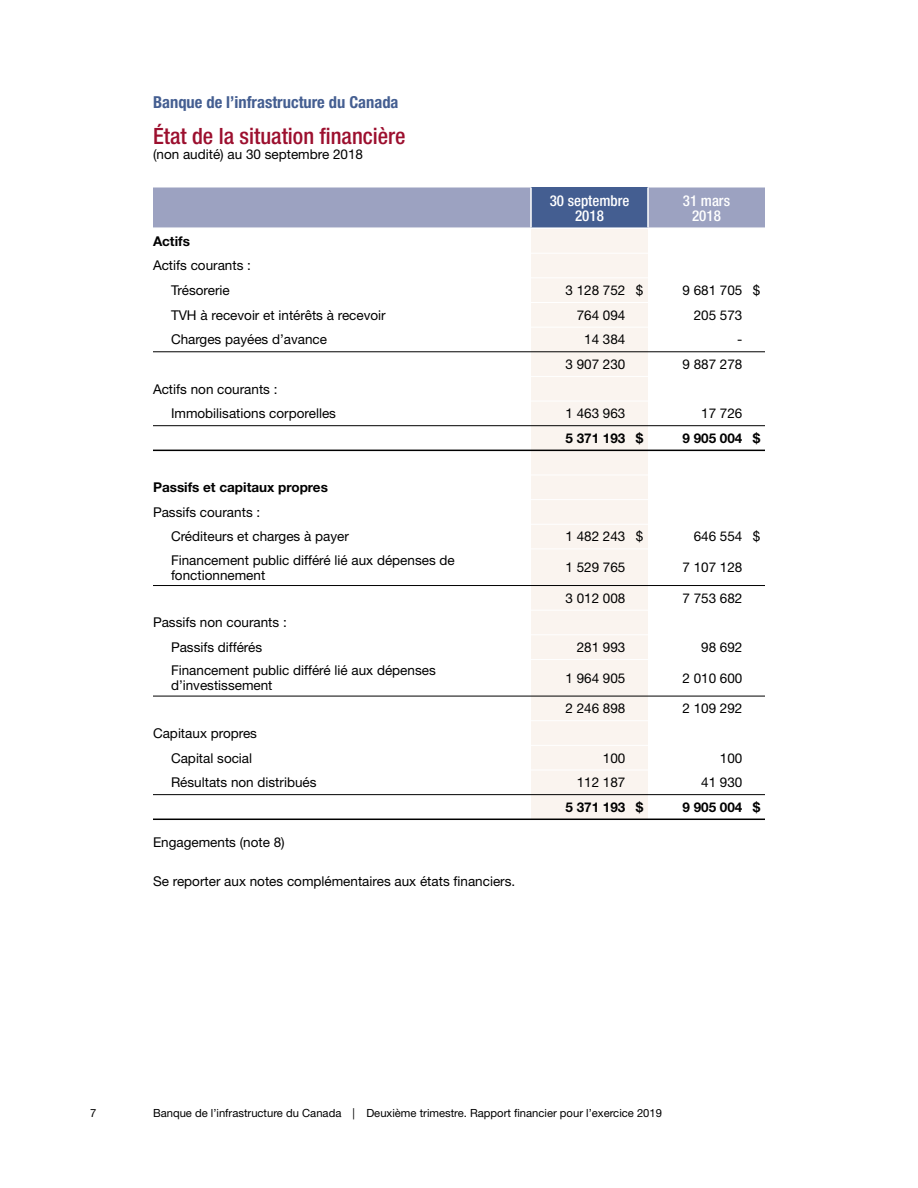
<style>
.page{position:relative;width:918px;height:1188px;background:#fff}
.page>*{position:absolute;margin:0;border:0;box-sizing:border-box;transform-origin:0 0}
.Head_B4_Table_TOC{font:500 condensed 22.5px "Helvetica Neue LT Std";color:#9c0f2e}
.Head4{font:700 condensed 16.5px "Helvetica Neue LT Std";color:#445e91}
.Table_heads{font:500 condensed 15px/15px "Helvetica Neue LT Std";color:#fff;text-align:center}
.Body_table{font:13.5px/15px "Helvetica Neue LT Std";color:#000}
.Body_num_table{font:13.5px "Helvetica Neue LT Std";color:#000}
.Body_num_table-2{font:700 13.5px "Helvetica Neue LT Std";color:#000}
.Body_table-2{font:700 13.5px "Helvetica Neue LT Std";color:#000}
.t1{font:11.25px "Helvetica Neue LT Std";color:#000}
</style>
<div class="page">
<svg style="left:153px;top:352px;width:378px;height:467px"></svg>
<div style="left:531px;top:229px;width:117px;height:590px;background:#faf4ef"></div>
<hr style="left:531px;top:253px;width:99px;height:1px;background:#fff">
<svg style="left:630px;top:253px;width:18px;height:1px"></svg>
<hr style="left:531px;top:277px;width:99px;height:1px;background:#fff">
<svg style="left:630px;top:277px;width:18px;height:1px"></svg>
<hr style="left:531px;top:302px;width:99px;height:1px;background:#fff">
<svg style="left:630px;top:302px;width:18px;height:1px"></svg>
<hr style="left:531px;top:376px;width:99px;height:1px;background:#fff">
<svg style="left:630px;top:376px;width:18px;height:1px"></svg>
<hr style="left:531px;top:499px;width:99px;height:1px;background:#fff">
<svg style="left:630px;top:499px;width:18px;height:1px"></svg>
<hr style="left:531px;top:524px;width:99px;height:1px;background:#fff">
<svg style="left:630px;top:524px;width:18px;height:1px"></svg>
<hr style="left:531px;top:610px;width:99px;height:1px;background:#fff">
<svg style="left:630px;top:610px;width:18px;height:1px"></svg>
<hr style="left:531px;top:634px;width:99px;height:1px;background:#fff">
<svg style="left:630px;top:634px;width:18px;height:1px"></svg>
<hr style="left:531px;top:720px;width:99px;height:1px;background:#fff">
<svg style="left:630px;top:720px;width:18px;height:1px"></svg>
<hr style="left:531px;top:745px;width:99px;height:1px;background:#fff">
<svg style="left:630px;top:745px;width:18px;height:1px"></svg>
<svg style="left:153px;top:188px;width:612px;height:40px;background:#8d97b9"></svg>
<hr style="left:153px;top:819px;width:378px;height:1px;background:#000">
<hr style="left:153px;top:794px;width:378px;height:1px;background:#000">
<hr style="left:153px;top:696px;width:378px;height:1px;background:#000">
<hr style="left:153px;top:450px;width:378px;height:1px;background:#000">
<hr style="left:153px;top:425px;width:378px;height:1px;background:#000">
<hr style="left:153px;top:351px;width:378px;height:1px;background:#000">
<hr style="left:531px;top:327px;width:99px;height:1px;background:#fff">
<svg style="left:630px;top:327px;width:18px;height:1px"></svg>
<hr style="left:531px;top:351px;width:99px;height:1px;background:#000">
<svg style="left:630px;top:351px;width:18px;height:1px"></svg>
<hr style="left:648px;top:351px;width:99px;height:1px;background:#000">
<svg style="left:747px;top:351px;width:18px;height:1px"></svg>
<hr style="left:531px;top:450px;width:99px;height:1px;background:#000">
<svg style="left:630px;top:450px;width:18px;height:1px"></svg>
<hr style="left:531px;top:475px;width:99px;height:1px;background:#fff">
<svg style="left:630px;top:475px;width:18px;height:1px"></svg>
<hr style="left:531px;top:401px;width:99px;height:1px;background:#fff">
<svg style="left:630px;top:401px;width:18px;height:1px"></svg>
<hr style="left:531px;top:425px;width:99px;height:1px;background:#000">
<svg style="left:630px;top:425px;width:18px;height:1px"></svg>
<hr style="left:648px;top:450px;width:99px;height:1px;background:#000">
<svg style="left:747px;top:450px;width:18px;height:1px"></svg>
<hr style="left:648px;top:425px;width:99px;height:1px;background:#000">
<svg style="left:747px;top:425px;width:18px;height:1px"></svg>
<hr style="left:531px;top:659px;width:99px;height:1px;background:#fff">
<svg style="left:630px;top:659px;width:18px;height:1px"></svg>
<hr style="left:531px;top:696px;width:99px;height:1px;background:#000">
<svg style="left:630px;top:696px;width:18px;height:1px"></svg>
<hr style="left:648px;top:696px;width:99px;height:1px;background:#000">
<svg style="left:747px;top:696px;width:18px;height:1px"></svg>
<hr style="left:531px;top:819px;width:99px;height:1px;background:#000">
<svg style="left:630px;top:819px;width:18px;height:1px"></svg>
<hr style="left:531px;top:770px;width:99px;height:1px;background:#fff">
<svg style="left:630px;top:770px;width:18px;height:1px"></svg>
<hr style="left:531px;top:794px;width:99px;height:1px;background:#000">
<svg style="left:630px;top:794px;width:18px;height:1px"></svg>
<hr style="left:648px;top:819px;width:99px;height:1px;background:#000">
<svg style="left:747px;top:819px;width:18px;height:1px"></svg>
<hr style="left:648px;top:794px;width:99px;height:1px;background:#000">
<svg style="left:747px;top:794px;width:18px;height:1px"></svg>
<hr style="left:153px;top:585px;width:378px;height:1px;background:#000">
<hr style="left:531px;top:549px;width:99px;height:1px;background:#fff">
<svg style="left:630px;top:549px;width:18px;height:1px"></svg>
<hr style="left:531px;top:585px;width:99px;height:1px;background:#000">
<svg style="left:630px;top:585px;width:18px;height:1px"></svg>
<hr style="left:648px;top:585px;width:99px;height:1px;background:#000">
<svg style="left:747px;top:585px;width:18px;height:1px"></svg>
<p class="Head4" style="left:153px;top:92px;width:247px">Banque de l’infrastructure du Canada</p>
<p class="Head_B4_Table_TOC" style="left:153px;top:123px;width:254px">État de la situation financière</p>
<p class="Body_table" style="left:153px;top:147px;width:212px">(non audité) au 30 septembre 2018</p>
<p class="Table_heads" style="left:550px;top:193px;width:81px">30 septembre<br>2018</p>
<p class="Table_heads" style="left:683px;top:193px;width:49px">31 mars<br>2018</p>
<p class="Body_table-2" style="left:153px;top:233px;width:38px">Actifs</p>
<p class="Body_table" style="left:153px;top:258px;width:100px">Actifs courants :</p>
<p class="Body_table" style="left:171px;top:283px;width:60px">Trésorerie</p>
<p class="Body_num_table" style="left:565px;top:282px;width:62px">3 128 752</p>
<p class="Body_num_table" style="left:636px;top:282px;width:9px">$</p>
<p class="Body_num_table" style="left:682px;top:282px;width:62px">9 681 705</p>
<p class="Body_num_table" style="left:753px;top:282px;width:9px">$</p>
<p class="Body_table" style="left:171px;top:307px;width:216px">TVH à recevoir et intérêts à recevoir</p>
<p class="Body_num_table" style="left:577px;top:307px;width:50px">764 094</p>
<p class="Body_num_table" style="left:694px;top:307px;width:50px">205 573</p>
<p class="Body_table" style="left:171px;top:332px;width:158px">Charges payées d’avance</p>
<p class="Body_num_table" style="left:584px;top:331px;width:43px">14 384</p>
<p class="Body_num_table" style="left:737px;top:331px;width:7px">-</p>
<p class="Body_num_table" style="left:565px;top:356px;width:62px">3 907 230</p>
<p class="Body_num_table" style="left:682px;top:356px;width:62px">9 887 278</p>
<p class="Body_table" style="left:153px;top:381px;width:126px">Actifs non courants :</p>
<p class="Body_table" style="left:171px;top:406px;width:167px">Immobilisations corporelles</p>
<p class="Body_num_table" style="left:565px;top:405px;width:62px">1 463 963</p>
<p class="Body_num_table" style="left:701px;top:405px;width:43px">17 726</p>
<p class="Body_num_table-2" style="left:565px;top:430px;width:62px">5 371 193</p>
<p class="Body_num_table-2" style="left:636px;top:430px;width:9px">$</p>
<p class="Body_num_table-2" style="left:682px;top:430px;width:62px">9 905 004</p>
<p class="Body_num_table-2" style="left:753px;top:430px;width:9px">$</p>
<p class="Body_table-2" style="left:153px;top:479px;width:176px">Passifs et capitaux propres</p>
<p class="Body_table" style="left:153px;top:504px;width:109px">Passifs courants :</p>
<p class="Body_table" style="left:171px;top:529px;width:179px">Créditeurs et charges à payer</p>
<p class="Body_num_table" style="left:565px;top:529px;width:62px">1 482 243</p>
<p class="Body_num_table" style="left:636px;top:529px;width:9px">$</p>
<p class="Body_num_table" style="left:694px;top:529px;width:50px">646 554</p>
<p class="Body_num_table" style="left:753px;top:529px;width:9px">$</p>
<p class="Body_table" style="left:171px;top:552px;width:285px">Financement public différé lié aux dépenses de fonctionnement</p>
<p class="Body_num_table" style="left:565px;top:559px;width:62px">1 529 765</p>
<p class="Body_num_table" style="left:682px;top:559px;width:62px">7 107 128</p>
<p class="Body_num_table" style="left:565px;top:590px;width:62px">3 012 008</p>
<p class="Body_num_table" style="left:682px;top:590px;width:62px">7 753 682</p>
<p class="Body_table" style="left:153px;top:615px;width:135px">Passifs non courants :</p>
<p class="Body_table" style="left:171px;top:639px;width:93px">Passifs différés</p>
<p class="Body_num_table" style="left:577px;top:639px;width:50px">281 993</p>
<p class="Body_num_table" style="left:701px;top:639px;width:43px">98 692</p>
<p class="Body_table" style="left:171px;top:663px;width:266px">Financement public différé lié aux dépenses d’investissement</p>
<p class="Body_num_table" style="left:565px;top:670px;width:62px">1 964 905</p>
<p class="Body_num_table" style="left:682px;top:670px;width:62px">2 010 600</p>
<p class="Body_num_table" style="left:565px;top:700px;width:62px">2 246 898</p>
<p class="Body_num_table" style="left:682px;top:700px;width:62px">2 109 292</p>
<p class="Body_table" style="left:153px;top:725px;width:106px">Capitaux propres</p>
<p class="Body_table" style="left:171px;top:750px;width:83px">Capital social</p>
<p class="Body_num_table" style="left:603px;top:750px;width:24px">100</p>
<p class="Body_num_table" style="left:720px;top:750px;width:24px">100</p>
<p class="Body_table" style="left:171px;top:775px;width:147px">Résultats non distribués</p>
<p class="Body_num_table" style="left:577px;top:774px;width:50px">112 187</p>
<p class="Body_num_table" style="left:701px;top:774px;width:43px">41 930</p>
<p class="Body_num_table-2" style="left:565px;top:799px;width:62px">5 371 193</p>
<p class="Body_num_table-2" style="left:636px;top:799px;width:9px">$</p>
<p class="Body_num_table-2" style="left:682px;top:799px;width:62px">9 905 004</p>
<p class="Body_num_table-2" style="left:753px;top:799px;width:9px">$</p>
<p class="Body_table" style="left:153px;top:835px;width:133px">Engagements (note 8)</p>
<p class="Body_table" style="left:153px;top:874px;width:364px">Se reporter aux notes complémentaires aux états financiers.</p>
<p class="t1" style="left:90px;top:1106px;width:8px">7</p>
<p class="t1" style="left:153px;top:1106px;width:511px">Banque de l’infrastructure du Canada | Deuxième trimestre. Rapport financier pour l’exercice 2019</p>
</div>
